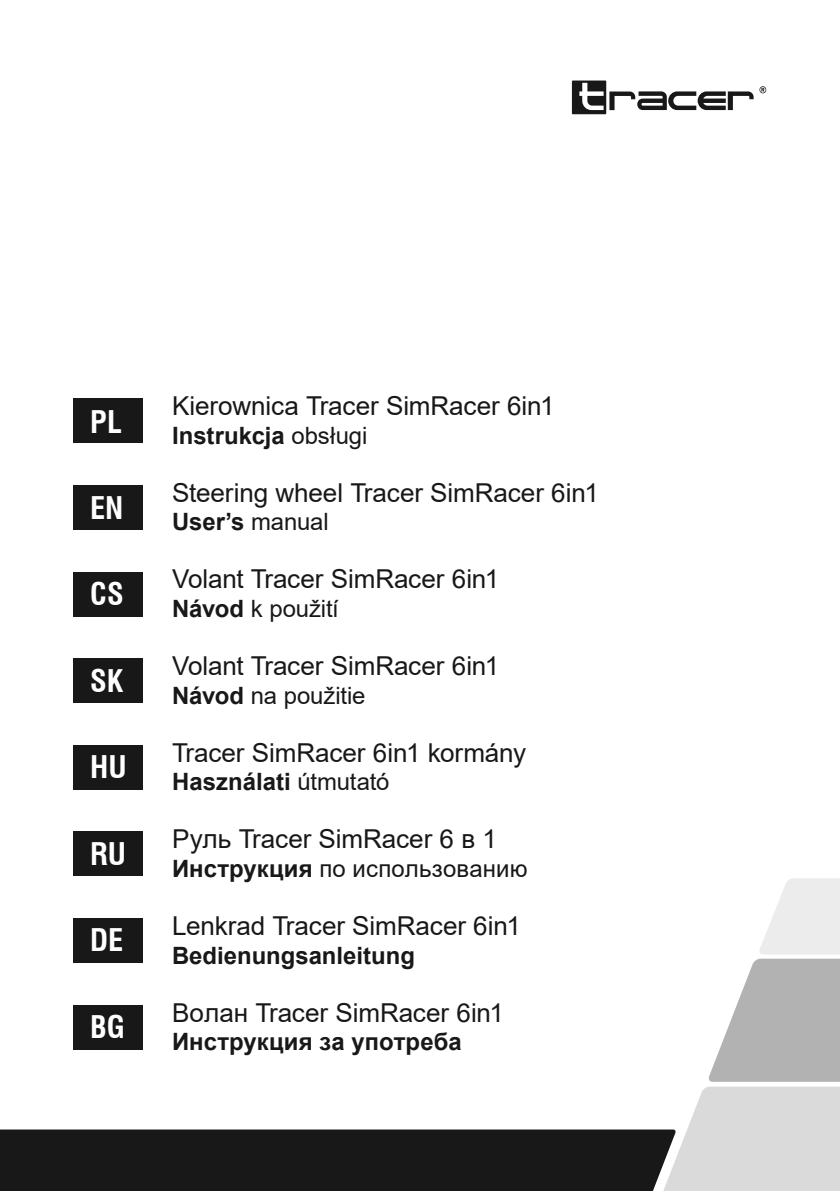
<style>
.page{position:relative;width:840px;height:1191px;background:#fff}
.page>*{position:absolute;margin:0;border:0;box-sizing:border-box;transform-origin:0 0}
.t1{font:700 condensed 30.4px "Swiss 721 BT";letter-spacing:-.005em;color:#fff}
.t2{font:26px "Arial";letter-spacing:-.005em;color:#181818}
.t3{font:700 23.8px "Arial";color:#181818}
.t4{font:23.8px "Arial";color:#181818}
.s1{font-weight:400}
.s2{font-weight:700}
</style>
<div class="page">
<div style="left:0;top:1129px;width:656px;height:62px;background:#181818"></div>
<svg style="left:656px;top:878px;width:183px;height:313px"></svg>
<div style="left:571px;top:81px;width:35px;height:33px;background:#181818"></div>
<svg style="left:759px;top:86px;width:6px;height:7px"></svg>
<svg style="left:609px;top:91px;width:144px;height:19px"></svg>
<svg style="left:579px;top:83px;width:24px;height:27px"></svg>
<div style="left:73px;top:398px;width:70px;height:45px;background:#181818"></div>
<div style="left:73px;top:485px;width:70px;height:45px;background:#181818"></div>
<div style="left:73px;top:571px;width:70px;height:45px;background:#181818"></div>
<div style="left:73px;top:658px;width:70px;height:45px;background:#181818"></div>
<div style="left:73px;top:745px;width:70px;height:44px;background:#181818"></div>
<div style="left:73px;top:831px;width:70px;height:45px;background:#181818"></div>
<div style="left:73px;top:918px;width:70px;height:45px;background:#181818"></div>
<div style="left:73px;top:1004px;width:70px;height:45px;background:#181818"></div>
<p class="t1" style="left:90px;top:403px;width:33px">PL</p>
<p class="t1" style="left:90px;top:490px;width:35px">EN</p>
<p class="t1" style="left:90px;top:576px;width:35px">CS</p>
<p class="t1" style="left:90px;top:662px;width:35px">SK</p>
<p class="t1" style="left:90px;top:749px;width:38px">HU</p>
<p class="t1" style="left:90px;top:835px;width:37px">RU</p>
<p class="t1" style="left:90px;top:922px;width:34px">DE</p>
<p class="t1" style="left:90px;top:1008px;width:36px">BG</p>
<p class="t2" style="left:172px;top:388px;width:384px">Kierownica Tracer SimRacer 6in1</p>
<p class="t3" style="left:172px;top:418px;width:197px">Instrukcja <span class="s1">obsługi</span></p>
<p class="t2" style="left:172px;top:474px;width:428px">Steering wheel Tracer SimRacer 6in1</p>
<p class="t3" style="left:172px;top:505px;width:158px">User’s <span class="s1">manual</span></p>
<p class="t2" style="left:172px;top:561px;width:329px">Volant Tracer SimRacer 6in1</p>
<p class="t4" style="left:172px;top:592px;width:168px"><span class="s2">Návod</span> k použití</p>
<p class="t2" style="left:172px;top:648px;width:329px">Volant Tracer SimRacer 6in1</p>
<p class="t4" style="left:172px;top:679px;width:195px"><span class="s2">Návod</span> na použitie</p>
<p class="t2" style="left:172px;top:734px;width:355px">Tracer SimRacer 6in1 kormány</p>
<p class="t3" style="left:172px;top:765px;width:219px">Használati <span class="s1">útmutató</span></p>
<p class="t2" style="left:172px;top:821px;width:326px">Руль Tracer SimRacer 6 в 1</p>
<p class="t4" style="left:172px;top:852px;width:357px"><span class="s2">Инструкция</span> по использованию</p>
<p class="t2" style="left:172px;top:908px;width:350px">Lenkrad Tracer SimRacer 6in1</p>
<p class="t3" style="left:172px;top:938px;width:244px">Bedienungsanleitung</p>
<p class="t2" style="left:172px;top:994px;width:333px">Волан Tracer SimRacer 6in1</p>
<p class="t3" style="left:172px;top:1025px;width:291px">Инструкция за употреба</p>
</div>
